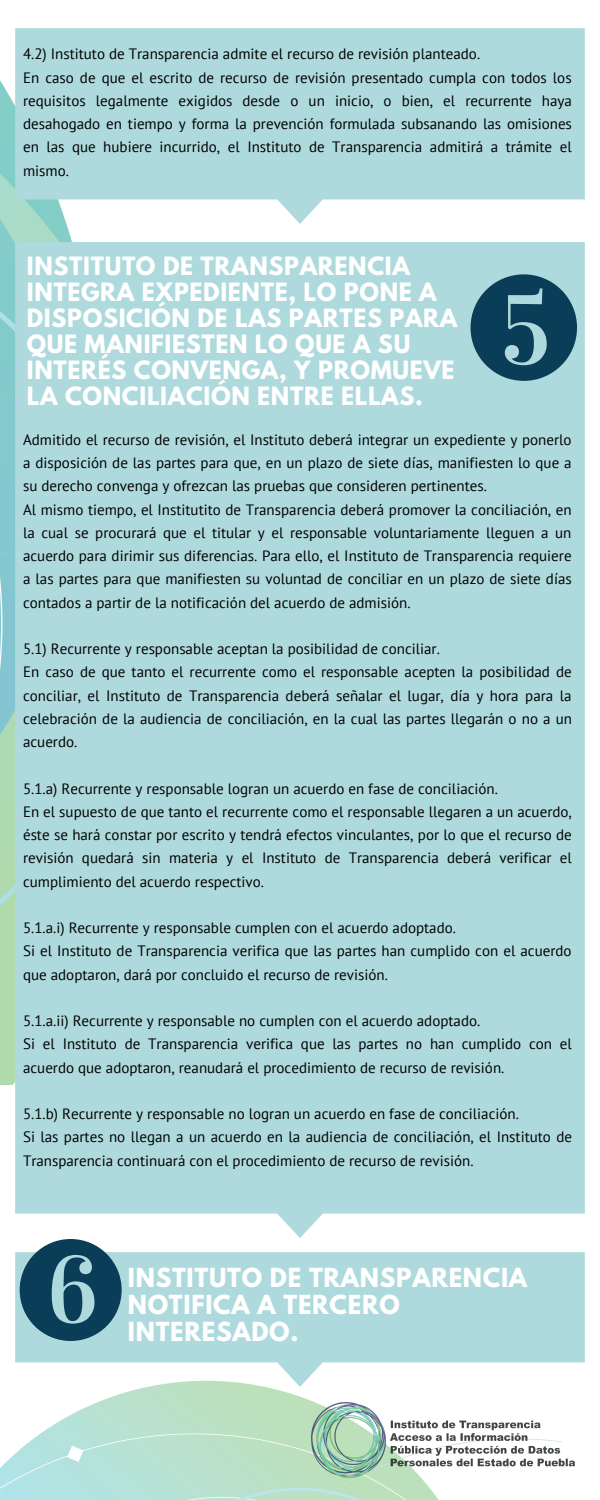
<style>
.page{position:relative;width:600px;height:1500px;background:#fff}
.page>*{position:absolute;margin:0;border:0;box-sizing:border-box;transform-origin:0 0}
.t1{font:700 23.3px/27px "League Spartan";letter-spacing:.03em;color:#fff}
.t2{font:700 22.3px/25.9px "League Spartan";letter-spacing:.03em;color:#fff}
.t3{font:15px/23.2px "PT Sans";color:#000}
</style>
<div class="page">
<img style="left:0;top:80px;width:72px;height:1004px">
<svg style="left:15px;top:28px;width:570px;height:196px;background:#b7dee0"></svg>
<div style="left:15px;top:242px;width:570px;height:996px;background:#afdadd"></div>
<svg style="left:471px;top:274px;width:106px;height:107px;background:#3d6e80"></svg>
<img style="left:0;top:1387px;width:439px;height:113px">
<img style="left:311px;top:1403px;width:263px;height:74px">
<svg style="left:15px;top:1252px;width:570px;height:135px;fill:#afdadd"></svg>
<svg style="left:20px;top:1239px;width:102px;height:102px;background:#487587"></svg>
<p class="t3" style="left:23px;top:42px;width:550px">4.2) Instituto de Transparencia admite el recurso de revisión planteado.<br>En caso de que el escrito de recurso de revisión presentado cumpla con todos los requisitos legalmente exigidos desde o un inicio, o bien, el recurrente haya desahogado en tiempo y forma la prevención formulada subsanando las omisiones en las que hubiere incurrido, el Instituto de Transparencia admitirá a trámite el mismo.</p>
<h2 class="t2" style="left:27px;top:256px;width:432px">INSTITUTO DE TRANSPARENCIA<br>INTEGRA EXPEDIENTE, LO PONE A<br>DISPOSICIÓN DE LAS PARTES PARA<br>QUE MANIFIESTEN LO QUE A SU<br>INTERÉS CONVENGA, Y PROMUEVE<br>LA CONCILIACIÓN ENTRE ELLAS.</h2>
<p class="t3" style="left:23px;top:428px;width:550px">Admitido el recurso de revisión, el Instituto deberá integrar un expediente y ponerlo a disposición de las partes para que, en un plazo de siete días, manifiesten lo que a su derecho convenga y ofrezcan las pruebas que consideren pertinentes.<br>Al mismo tiempo, el Institutito de Transparencia deberá promover la conciliación, en la cual se procurará que el titular y el responsable voluntariamente lleguen a un acuerdo para dirimir sus diferencias. Para ello, el Instituto de Transparencia requiere a las partes para que manifiesten su voluntad de conciliar en un plazo de siete días contados a partir de la notificación del acuerdo de admisión.</p>
<p class="t3" style="left:23px;top:637px;width:551px">5.1) Recurrente y responsable aceptan la posibilidad de conciliar.<br>En caso de que tanto el recurrente como el responsable acepten la posibilidad de conciliar, el Instituto de Transparencia deberá señalar el lugar, día y hora para la celebración de la audiencia de conciliación, en la cual las partes llegarán o no a un acuerdo.</p>
<p class="t3" style="left:23px;top:776px;width:550px">5.1.a) Recurrente y responsable logran un acuerdo en fase de conciliación.<br>En el supuesto de que tanto el recurrente como el responsable llegaren a un acuerdo, éste se hará constar por escrito y tendrá efectos vinculantes, por lo que el recurso de revisión quedará sin materia y el Instituto de Transparencia deberá verificar el cumplimiento del acuerdo respectivo.</p>
<p class="t3" style="left:23px;top:916px;width:550px">5.1.a.i) Recurrente y responsable cumplen con el acuerdo adoptado.<br>Si el Instituto de Transparencia verifica que las partes han cumplido con el acuerdo que adoptaron, dará por concluido el recurso de revisión.</p>
<p class="t3" style="left:23px;top:1009px;width:550px">5.1.a.ii) Recurrente y responsable no cumplen con el acuerdo adoptado.<br>Si el Instituto de Transparencia verifica que las partes no han cumplido con el acuerdo que adoptaron, reanudará el procedimiento de recurso de revisión.</p>
<p class="t3" style="left:23px;top:1102px;width:551px">5.1.b) Recurrente y responsable no logran un acuerdo en fase de conciliación.<br>Si las partes no llegan a un acuerdo en la audiencia de conciliación, el Instituto de<br>Transparencia continuará con el procedimiento de recurso de revisión.</p>
<h1 class="t1" style="left:128px;top:1267px;width:401px">INSTITUTO DE TRANSPARENCIA<br>NOTIFICA A TERCERO<br>INTERESADO.</h1>
</div>
